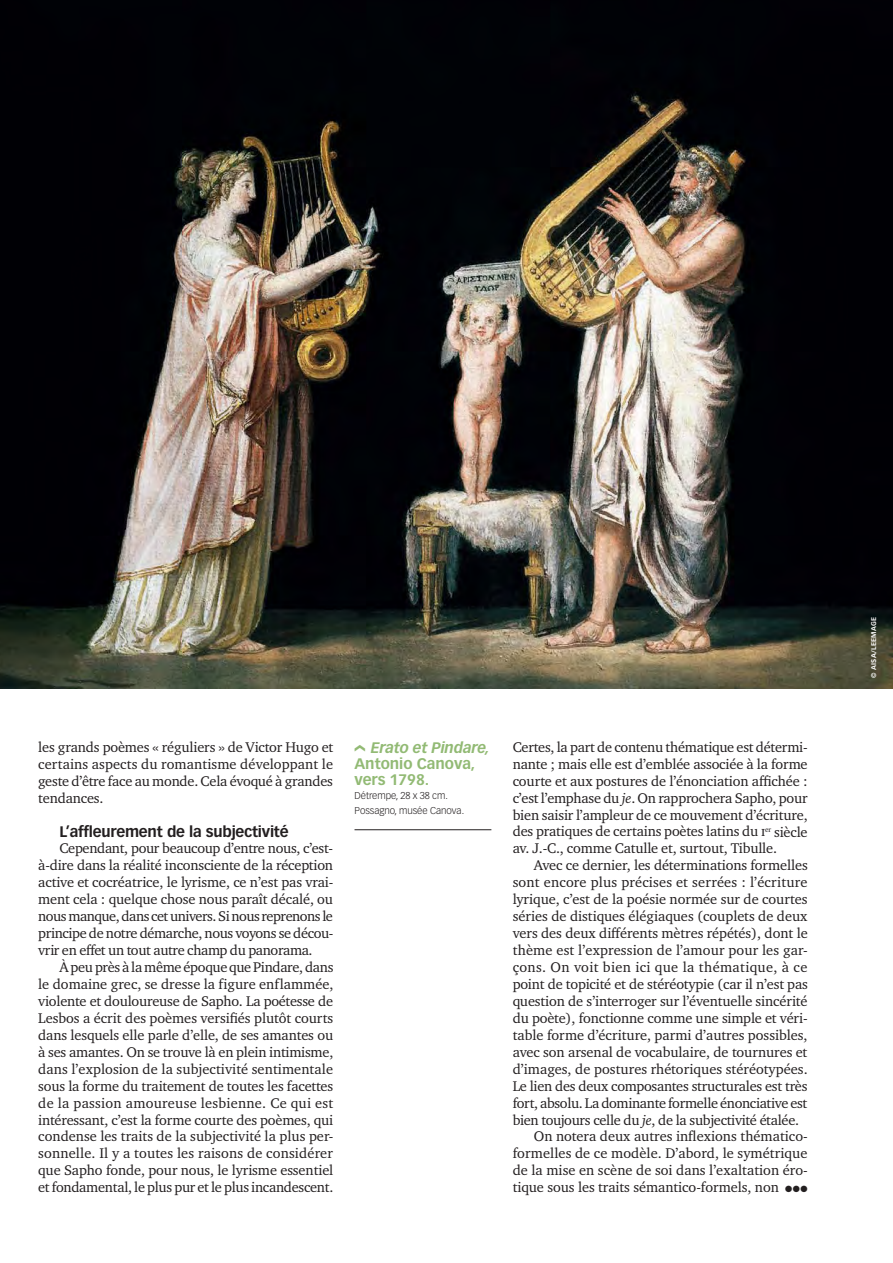
<style>
.page{position:relative;width:893px;height:1263px;background:#fff}
.page>*{position:absolute;margin:0;border:0;box-sizing:border-box;transform-origin:0 0}
.t1{font:700 15px "Vectora LT Std";letter-spacing:-.015em;color:#231f20}
.t2{font:700 15px/16px "Vectora LT Std";letter-spacing:-.005em;color:#92ba74}
.t3{font:italic 700 15px "Vectora LT Std";letter-spacing:-.015em;color:#92ba74}
.t4{font:14.4px/17px "Charter ITC Pro";letter-spacing:-.01em;color:#231f20;text-align:justify}
.t5{font:14.4px "Charter ITC Pro";letter-spacing:.015em;color:#231f20}
.t6{font:14.4px "Charter ITC Pro";letter-spacing:.01em;color:#231f20}
.t7{font:14.4px "Charter ITC Pro";letter-spacing:.025em;color:#231f20}
.t8{font:300 9.75px/14.2px "Vectora LT Std";letter-spacing:-.005em;color:#231f20}
.t9{font:700 6.75px "Vectora LT Std";letter-spacing:.04em;color:#fff}
.s1{font-style:italic}
</style>
<div class="page">
<hr style="left:354px;top:829px;width:137px;height:1px;background:#231f20">
<img style="left:0;top:0;width:893px;height:689px">
<p class="t4" style="left:38px;top:739px;width:297px">les grands poèmes « réguliers » de Victor Hugo et certains aspects du romantisme développant le geste d’être face au monde. Cela évoqué à grandes tendances.</p>
<p class="t1" style="left:60px;top:825px;width:231px">L’affleurement de la subjectivité</p>
<p class="t4" style="left:38px;top:841px;width:297px;text-indent:21px">Cependant, pour beaucoup d’entre nous, c’est&shy;à-dire dans la réalité inconsciente de la réception active et cocréatrice, le lyrisme, ce n’est pas vrai&shy;ment cela : quelque chose nous paraît décalé, ou nous manque, dans cet univers. Si nous reprenons le principe de notre démarche, nous voyons se décou&shy;vrir en effet un tout autre champ du panorama.</p>
<p class="t4" style="left:38px;top:959px;width:297px;text-indent:21px">À peu près à la même époque que Pindare, dans le domaine grec, se dresse la figure enflammée, violente et douloureuse de Sapho. La poétesse de Lesbos a écrit des poèmes versifiés plutôt courts dans lesquels elle parle d’elle, de ses amantes ou à ses amantes. On se trouve là en plein intimisme, dans l’explosion de la subjectivité sentimentale sous la forme du traitement de toutes les facettes de la passion amoureuse lesbienne. Ce qui est intéressant, c’est la forme courte des poèmes, qui condense les traits de la subjectivité la plus per&shy;sonnelle. Il y a toutes les raisons de considérer que Sapho fonde, pour nous, le lyrisme essentiel et fondamental, le plus pur et le plus incandescent.</p>
<p class="t3" style="left:371px;top:739px;width:121px">Erato et Pindare,</p>
<p class="t2" style="left:354px;top:757px;width:122px">Antonio Canova, vers 1798.</p>
<p class="t8" style="left:354px;top:789px;width:111px">Détrempe, 28 x 38 cm.<br>Possagno, musée Canova.</p>
<p class="t4" style="left:513px;top:739px;width:297px">Certes, la part de contenu thématique est détermi&shy;nante ; mais elle est d’emblée associée à la forme courte et aux postures de l’énonciation affichée : c’est l’emphase du <span class="s1">je</span>. On rapprochera Sapho, pour bien saisir l’ampleur de ce mouvement d’écriture, des pratiques de certains poètes latins du i<sup>er</sup> siècle av. J.-C., comme Catulle et, surtout, Tibulle.</p>
<p class="t4" style="left:534px;top:858px;width:275px">Avec ce dernier, les déterminations formelles</p>
<p class="t5" style="left:513px;top:876px;width:296px">sont encore plus précises et serrées : l’écriture</p>
<p class="t4" style="left:513px;top:892px;width:296px">lyrique, c’est de la poésie normée sur de courtes</p>
<p class="t4" style="left:513px;top:908px;width:296px">séries de distiques élégiaques (couplets de deux</p>
<p class="t4" style="left:513px;top:925px;width:297px">vers des deux différents mètres répétés), dont le</p>
<p class="t6" style="left:513px;top:944px;width:296px">thème est l’expression de l’amour pour les gar-</p>
<p class="t7" style="left:513px;top:961px;width:296px">çons. On voit bien ici que la thématique, à ce</p>
<p class="t4" style="left:513px;top:976px;width:297px">point de topicité et de stéréotypie (car il n’est pas</p>
<p class="t4" style="left:513px;top:993px;width:296px">question de s’interroger sur l’éventuelle sincérité</p>
<p class="t4" style="left:513px;top:1010px;width:296px">du poète), fonctionne comme une simple et véri-</p>
<p class="t4" style="left:513px;top:1027px;width:296px">table forme d’écriture, parmi d’autres possibles,</p>
<p class="t4" style="left:513px;top:1044px;width:296px">avec son arsenal de vocabulaire, de tournures et</p>
<p class="t4" style="left:513px;top:1061px;width:297px">d’images, de postures rhétoriques stéréotypées.</p>
<p class="t4" style="left:513px;top:1078px;width:296px">Le lien des deux composantes structurales est très</p>
<p class="t4" style="left:513px;top:1095px;width:296px">fort, absolu. La dominante formelle énonciative est</p>
<p class="t4" style="left:513px;top:1112px;width:288px">bien toujours celle du <span class="s1">je</span>, de la subjectivité étalée.</p>
<p class="t4" style="left:534px;top:1129px;width:275px">On notera deux autres inflexions thématico-</p>
<p class="t4" style="left:513px;top:1146px;width:296px">formelles de ce modèle. D’abord, le symétrique</p>
<p class="t4" style="left:513px;top:1163px;width:297px">de la mise en scène de soi dans l’exaltation éro-</p>
<p class="t4" style="left:513px;top:1180px;width:268px">tique sous les traits sémantico-formels, non</p>
<p class="t9" style="left:871px;top:678px;width:62px;rotate:-90deg">© AISA/LEEMAGE</p>
</div>
